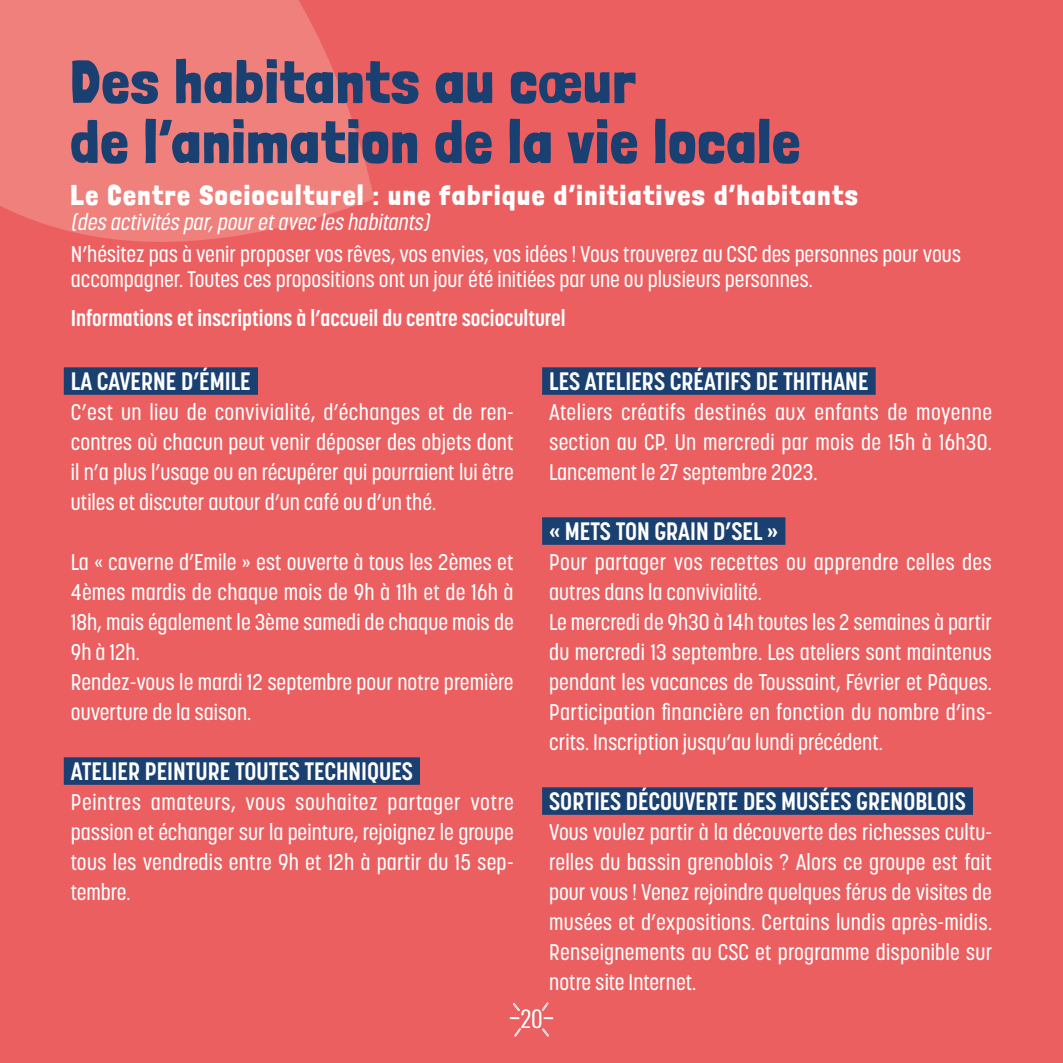
<style>
.page{position:relative;width:1063px;height:1063px;background:#ec5f61}
.page>*{position:absolute;margin:0;border:0;box-sizing:border-box;transform-origin:0 0}
.t1{font:900 60px/60px "Londrina Solid";letter-spacing:.04em;color:#1a4072}
.t2{font:900 27.5px "Londrina Solid";letter-spacing:.08em;color:#fff}
.t3{font:700 25px "Korolev Condensed";color:#fff}
.t4{font:500 22.5px/30px "Korolev Condensed";color:#fff;text-align:justify}
.t5{font:700 22.5px "Korolev Condensed";color:#fff}
.t6{font:italic 500 22.5px "Korolev Condensed";color:#fff}
.t7{font:22.5px "Oswald";color:#fff}
</style>
<div class="page">
<svg style="left:0;top:0;width:374px;height:382px;fill:#f0807b"></svg>
<svg style="left:510px;top:1017px;width:10px;height:2px"></svg>
<svg style="left:544px;top:1017px;width:9px;height:2px"></svg>
<svg style="left:514px;top:1028px;width:7px;height:8px"></svg>
<svg style="left:542px;top:1028px;width:7px;height:8px"></svg>
<svg style="left:542px;top:1003px;width:6px;height:8px"></svg>
<svg style="left:513px;top:1003px;width:7px;height:8px"></svg>
<div style="left:64px;top:367px;width:194px;height:28px;background:#1a4072"></div>
<div style="left:64px;top:757px;width:356px;height:28px;background:#1a4072"></div>
<div style="left:542px;top:367px;width:334px;height:28px;background:#1a4072"></div>
<div style="left:542px;top:517px;width:243px;height:28px;background:#1a4072"></div>
<div style="left:542px;top:787px;width:431px;height:28px;background:#1a4072"></div>
<h1 class="t1" style="left:71px;top:51px;width:730px">Des habitants au cœur<br>de l’animation de la vie locale</h1>
<p class="t2" style="left:71px;top:179px;width:788px">Le Centre Socioculturel : une fabrique d’initiatives d’habitants</p>
<p class="t6" style="left:71px;top:210px;width:364px">(des activités par,pouretavec les habitants)</p>
<p class="t4" style="left:71px;top:242px;width:892px;line-height:25px">N’hésitez pas à venir proposer vos rêves, vos envies, vos idées ! Vous trouverez au CSC des personnes pour vous accompagner. Toutes ces propositions ont un jour été initiées par une ou plusieurs personnes.</p>
<p class="t5" style="left:71px;top:306px;width:496px">Informations et inscriptions à l’accueil du centre socioculturel</p>
<p class="t3" style="left:71px;top:368px;width:182px">LA CAVERNE D’ÉMILE</p>
<p class="t4" style="left:71px;top:397px;width:444px">C’est un lieu de convivialité, d’échanges et de ren&shy;contres où chacun peut venir déposer des objets dont il n’a plus l’usage ou en récupérer qui pourraient lui être utiles et discuter autour d’un café ou d’un thé.</p>
<p class="t4" style="left:71px;top:547px;width:444px;text-align:left">La « caverne d’Emile » est ouverte à tous les 2èmes et 4èmes mardis de chaque mois de 9h à 11h et de 16h à 18h, mais également le 3ème samedi de chaque mois de 9h à 12h.<br>Rendez-vous le mardi 12 septembre pour notre première ouverture de la saison.</p>
<p class="t3" style="left:71px;top:758px;width:344px">ATELIER PEINTURE TOUTES TECHNIQUES</p>
<p class="t4" style="left:71px;top:787px;width:445px">Peintres amateurs, vous souhaitez partager votre passion et échanger sur la peinture, rejoignez le groupe tous les vendredis entre 9h et 12h à partir du 15 sep&shy;tembre.</p>
<p class="t7" style="left:520px;top:1009px;width:24px">20</p>
<p class="t3" style="left:549px;top:368px;width:321px">LES ATELIERS CRÉATIFS DE THITHANE</p>
<p class="t4" style="left:549px;top:397px;width:445px">Ateliers créatifs destinés aux enfants de moyenne section au CP. Un mercredi par mois de 15h à 16h30.<br>Lancement le 27 septembre 2023.</p>
<p class="t3" style="left:549px;top:518px;width:231px">« METS TON GRAIN D’SEL »</p>
<p class="t4" style="left:549px;top:547px;width:445px;text-align:left">Pour partager vos recettes ou apprendre celles des autres dans la convivialité.<br>Le mercredi de 9h30 à 14h toutes les 2 semaines à partir du mercredi 13 septembre. Les ateliers sont maintenus pendant les vacances de Toussaint, Février et Pâques.<br>Participation financière en fonction du nombre d’ins&shy;crits. Inscription jusqu’au lundi précédent.</p>
<p class="t3" style="left:549px;top:788px;width:418px">SORTIES DÉCOUVERTE DES MUSÉES GRENOBLOIS</p>
<p class="t4" style="left:549px;top:817px;width:445px">Vous voulez partir à la découverte des richesses cultu&shy;relles du bassin grenoblois ? Alors ce groupe est fait pour vous ! Venez rejoindre quelques férus de visites de musées et d’expositions. Certains lundis après-midis.<br>Renseignements au CSC et programme disponible sur notre site Internet.</p>
</div>
